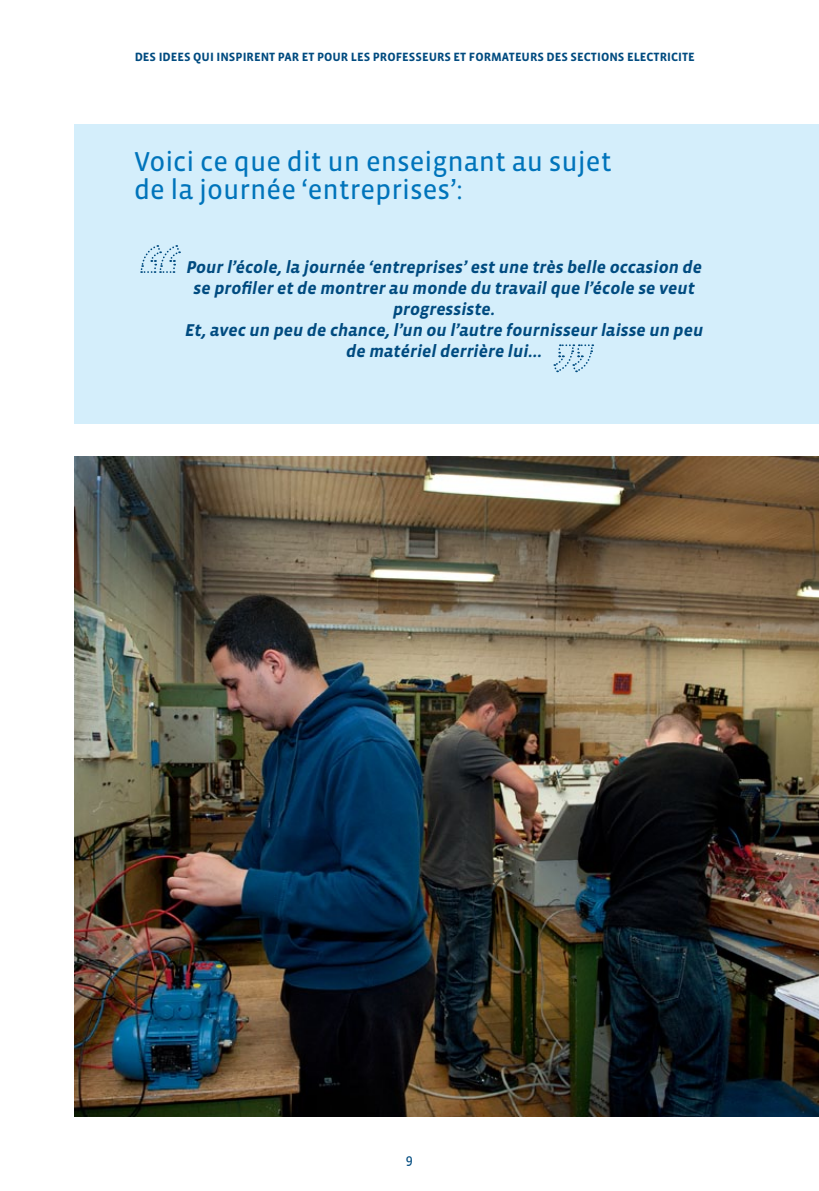
<style>
.page{position:relative;width:819px;height:1191px;background:#fff}
.page>*{position:absolute;margin:0;border:0;box-sizing:border-box;transform-origin:0 0}
.t1{font:28px/28px "Vista Sans Reg";color:#0074bb}
.t2{font:italic 700 17.5px/21px "Vista Sans";color:#004b80;text-align:center}
.t3{font:14px "Vista Sans Reg";color:#004b80}
.t4{font:700 12.25px "Vista Sans";color:#004b80}
</style>
<div class="page">
<div style="left:74px;top:124px;width:745px;height:299px;background:#d4eefb"></div>
<svg style="left:140px;top:245px;width:40px;height:28px"></svg>
<svg style="left:553px;top:344px;width:40px;height:28px"></svg>
<img style="left:75px;top:456px;width:744px;height:660px">
<p class="t4" style="left:135px;top:51px;width:561px">DES IDEES QUI INSPIRENT PAR ET POUR LES PROFESSEURS ET FORMATEURS DES SECTIONS ELECTRICITE</p>
<h1 class="t1" style="left:134px;top:148px;width:479px">Voici ce que dit un enseignant au sujet de la journée ‘entreprises’:</h1>
<p class="t2" style="left:185px;top:257px;width:519px">Pour l’école, la journée ‘entreprises’ est une très belle occasion de se profiler et de montrer au monde du travail que l’école se veut progressiste.<br>Et, avec un peu de chance, l’un ou l’autre fournisseur laisse un peu de matériel derrière lui…</p>
<p class="t3" style="left:406px;top:1152px;width:8px">9</p>
</div>
